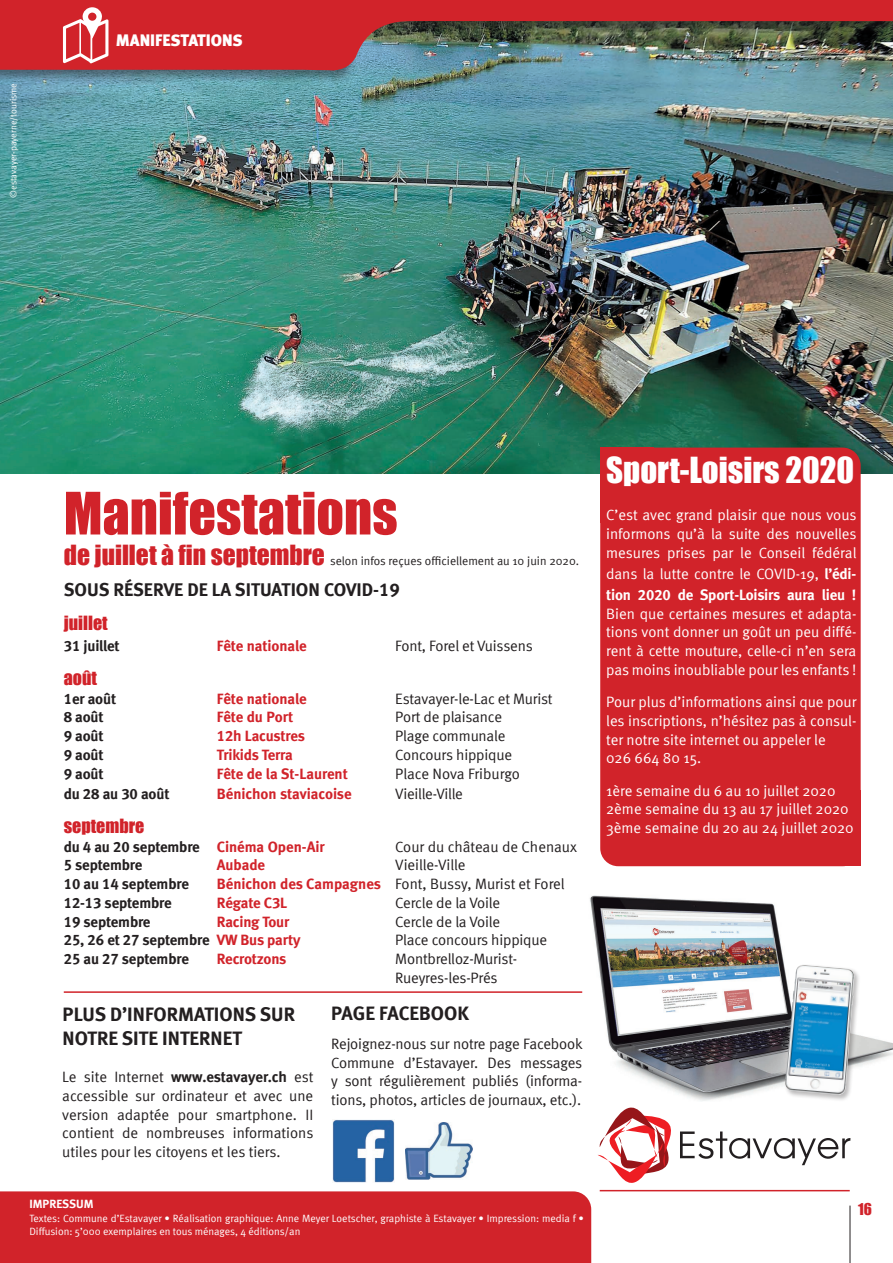
<style>
.page{position:relative;width:893px;height:1263px;background:#fff}
.page>*{position:absolute;margin:0;border:0;box-sizing:border-box;transform-origin:0 0}
.t1{font:54px "Impact";color:#d1232a}
.t2{font:33px "Impact";color:#fff}
.t3{font:700 19.5px/23.4px "Meta";color:#231f20}
.t4{font:18.45px "Meta Bold LF";color:#231f20}
.t5{font:18px "Impact";color:#d1232a}
.t6{font:900 16.5px "Meta";color:#fff}
.t7{font:15px/18.8px "Meta Normal";letter-spacing:-.01em;color:#231f20;text-align:justify}
.t8{font:15px/18.8px "Meta Normal";color:#fff;text-align:justify}
.t9{font:15px "Meta Bold LF";letter-spacing:-.01em;color:#231f20}
.t10{font:15px "Meta Bold LF";letter-spacing:-.01em;color:#d1232a}
.t11{font:15px "Meta Bold LF";letter-spacing:-.01em;color:#fff}
.t12{font:15px "Impact";color:#d1232a}
.t13{font:12px "Meta Normal";color:#231f20}
.t14{font:700 12px "Meta";color:#fff}
.t15{font:10.5px/13.5px "Meta Normal";color:#fff}
.t16{font:9px "Meta Normal";letter-spacing:-.005em;color:#fff}
.s1{font-family:"Impact";font-size:25.5px;color:#d1232a}
.s2{color:#d1232a}
.s3{font-family:"Meta Bold LF";color:#d1232a}
.s4{font-family:"Meta";font-weight:700}
.s5{font-family:"Meta Bold LF"}
</style>
<div class="page">
<img style="left:0;top:85px;width:893px;height:388px">
<hr style="left:600px;top:1190px;width:250px;height:1px;background:#d1232a">
<svg style="left:598px;top:1107px;width:252px;height:76px"></svg>
<hr style="left:850px;top:1205px;width:1px;height:58px;background:#231f20">
<div style="left:0;top:1191px;width:591px;height:72px;background:#d1232a"></div>
<img style="left:332px;top:1120px;width:62px;height:62px">
<img style="left:406px;top:1122px;width:67px;height:58px">
<div style="left:0;top:0;width:893px;height:85px;background:#231f20;opacity:.5"></div>
<img style="left:0;top:0;width:893px;height:70px">
<svg style="left:296px;top:0;width:147px;height:70px;background:#a5464d"></svg>
<svg style="left:63px;top:7px;width:45px;height:56px"></svg>
<div style="left:600px;top:448px;width:261px;height:418px;background:#d1232a;border-radius:18px"></div>
<img style="left:590px;top:895px;width:303px;height:206px">
<div style="left:784px;top:964px;width:77px;height:137px;background:#231f20;opacity:.3"></div>
<img style="left:784px;top:965px;width:71px;height:131px">
<hr style="left:64px;top:991px;width:518px;height:2px;background:#d1232a">
<div style="left:600px;top:448px;width:54px;height:75px;background:#d1232a"></div>
<div style="left:807px;top:791px;width:53px;height:75px;background:#d1232a"></div>
<p class="t16" style="left:8px;top:198px;width:116px;rotate:-90deg">©estavayer-payerne/tourisme</p>
<p class="t6" style="left:116px;top:30px;width:129px">MANIFESTATIONS</p>
<h1 class="t1" style="left:64px;top:471px;width:335px">Manifestations</h1>
<p class="t13" style="left:64px;top:554px;width:517px"><span class="s1">de juillet à fin septembre</span> selon infos reçues officiellement au 10 juin 2020.</p>
<p class="t4" style="left:64px;top:578px;width:337px">SOUS RÉSERVE DE LA SITUATION COVID-19</p>
<p class="t5" style="left:64px;top:609px;width:45px">juillet</p>
<p class="t9" style="left:64px;top:637px;width:57px">31 juillet</p>
<p class="t10" style="left:217px;top:637px;width:92px">Fête nationale</p>
<p class="t7" style="left:395px;top:637px;width:139px">Font, Forel et Vuissens</p>
<p class="t5" style="left:64px;top:664px;width:35px">août</p>
<p class="t9" style="left:64px;top:689px;width:54px">1er août</p>
<p class="t10" style="left:217px;top:689px;width:92px">Fête nationale</p>
<p class="t7" style="left:395px;top:689px;width:159px">Estavayer-le-Lac et Murist</p>
<p class="t9" style="left:64px;top:708px;width:41px">8 août</p>
<p class="t10" style="left:217px;top:708px;width:78px">Fête du Port</p>
<p class="t7" style="left:395px;top:708px;width:108px">Port de plaisance</p>
<p class="t9" style="left:64px;top:727px;width:41px">9 août</p>
<p class="t10" style="left:217px;top:727px;width:90px">12h Lacustres</p>
<p class="t7" style="left:395px;top:726px;width:112px">Plage communale</p>
<p class="t9" style="left:64px;top:746px;width:41px">9 août</p>
<p class="t10" style="left:217px;top:746px;width:77px">Trikids Terra</p>
<p class="t7" style="left:395px;top:745px;width:118px">Concours hippique</p>
<p class="t9" style="left:64px;top:764px;width:41px">9 août</p>
<p class="t10" style="left:217px;top:764px;width:133px">Fête de la St-Laurent</p>
<p class="t7" style="left:395px;top:764px;width:126px">Place Nova Friburgo</p>
<p class="t9" style="left:64px;top:785px;width:107px">du 28 au 30 août</p>
<p class="t10" style="left:217px;top:785px;width:136px">Bénichon staviacoise</p>
<p class="t7" style="left:395px;top:784px;width:69px">Vieille-Ville</p>
<p class="t5" style="left:64px;top:812px;width:82px">septembre</p>
<p class="t9" style="left:64px;top:837px;width:262px">du 4 au 20 septembre <span class="s2">Cinéma Open-Air</span></p>
<p class="t7" style="left:395px;top:837px;width:183px">Cour du château de Chenaux</p>
<p class="t9" style="left:64px;top:856px;width:80px">5 septembre</p>
<p class="t10" style="left:217px;top:856px;width:50px">Aubade</p>
<p class="t7" style="left:395px;top:856px;width:72px">Vieille-Ville</p>
<p class="t9" style="left:64px;top:875px;width:127px">10 au 14 septembre</p>
<p class="t7" style="left:217px;top:874px;width:350px"><span class="s3">Bénichon des Campagnes</span> Font, Bussy, Murist et Forel</p>
<p class="t9" style="left:64px;top:894px;width:109px">12-13 septembre</p>
<p class="t10" style="left:217px;top:894px;width:72px">Régate C3L</p>
<p class="t7" style="left:395px;top:893px;width:106px">Cercle de la Voile</p>
<p class="t9" style="left:64px;top:912px;width:88px">19 septembre</p>
<p class="t10" style="left:217px;top:912px;width:74px">Racing Tour</p>
<p class="t7" style="left:395px;top:912px;width:106px">Cercle de la Voile</p>
<p class="t9" style="left:64px;top:931px;width:238px">25, 26 et 27 septembre <span class="s2">VW Bus party</span></p>
<p class="t7" style="left:395px;top:931px;width:153px">Place concours hippique</p>
<p class="t9" style="left:64px;top:950px;width:127px">25 au 27 septembre</p>
<p class="t10" style="left:217px;top:950px;width:71px">Recrotzons</p>
<p class="t7" style="left:395px;top:949px;width:123px">Montbrelloz-Murist-<br>Rueyres-les-Prés</p>
<h3 class="t3" style="left:63px;top:1002px;width:234px">PLUS D’INFORMATIONS SUR<br>NOTRE SITE INTERNET</h3>
<p class="t7" style="left:62px;top:1067px;width:253px">Le site Internet <span class="s4">www.estavayer.ch</span> est accessible sur ordinateur et avec une version adaptée pour smartphone. II contient de nombreuses informations utiles pour les citoyens et les tiers.</p>
<h3 class="t3" style="left:331px;top:1002px;width:139px">PAGE FACEBOOK</h3>
<p class="t7" style="left:331px;top:1034px;width:253px">Rejoignez-nous sur notre page Facebook Commune d’Estavayer. Des messages y sont régulièrement publiés (informa&shy;tions, photos, articles de journaux, etc.).</p>
<p class="t14" style="left:29px;top:1197px;width:66px">IMPRESSUM</p>
<p class="t15" style="left:29px;top:1211px;width:556px">Textes: Commune d’Estavayer • Réalisation graphique: Anne Meyer Loetscher, graphiste à Estavayer • Impression: media f •<br>Diffusion: 5’000 exemplaires en tous ménages, 4 éditions/an</p>
<h2 class="t2" style="left:606px;top:444px;width:249px">Sport-Loisirs 2020</h2>
<p class="t8" style="left:606px;top:505px;width:252px">C’est avec grand plaisir que nous vous informons qu’à la suite des nouvelles mesures prises par le Conseil fédéral</p>
<p class="t8" style="left:606px;top:564px;width:252px">dans la lutte contre le COVID-19, <span class="s5">l’édi-</span></p>
<p class="t11" style="left:606px;top:586px;width:252px">tion 2020 de Sport-Loisirs aura lieu !</p>
<p class="t8" style="left:606px;top:604px;width:252px">Bien que certaines mesures et adapta&shy;tions vont donner un goût un peu diffé&shy;rent à cette mouture, celle-ci n’en sera pas moins inoubliable pour les enfants !</p>
<p class="t8" style="left:606px;top:692px;width:252px;text-align:left">Pour plus d’informations ainsi que pour les inscriptions, n’hésitez pas à consul&shy;ter notre site internet ou appeler le<br>026 664 80 15.</p>
<p class="t8" style="left:606px;top:781px;width:249px;text-align:left">1ère semaine du 6 au 10 juillet 2020<br>2ème semaine du 13 au 17 juillet 2020<br>3ème semaine du 20 au 24 juillet 2020</p>
<p class="t12" style="left:858px;top:1198px;width:15px">16</p>
</div>
